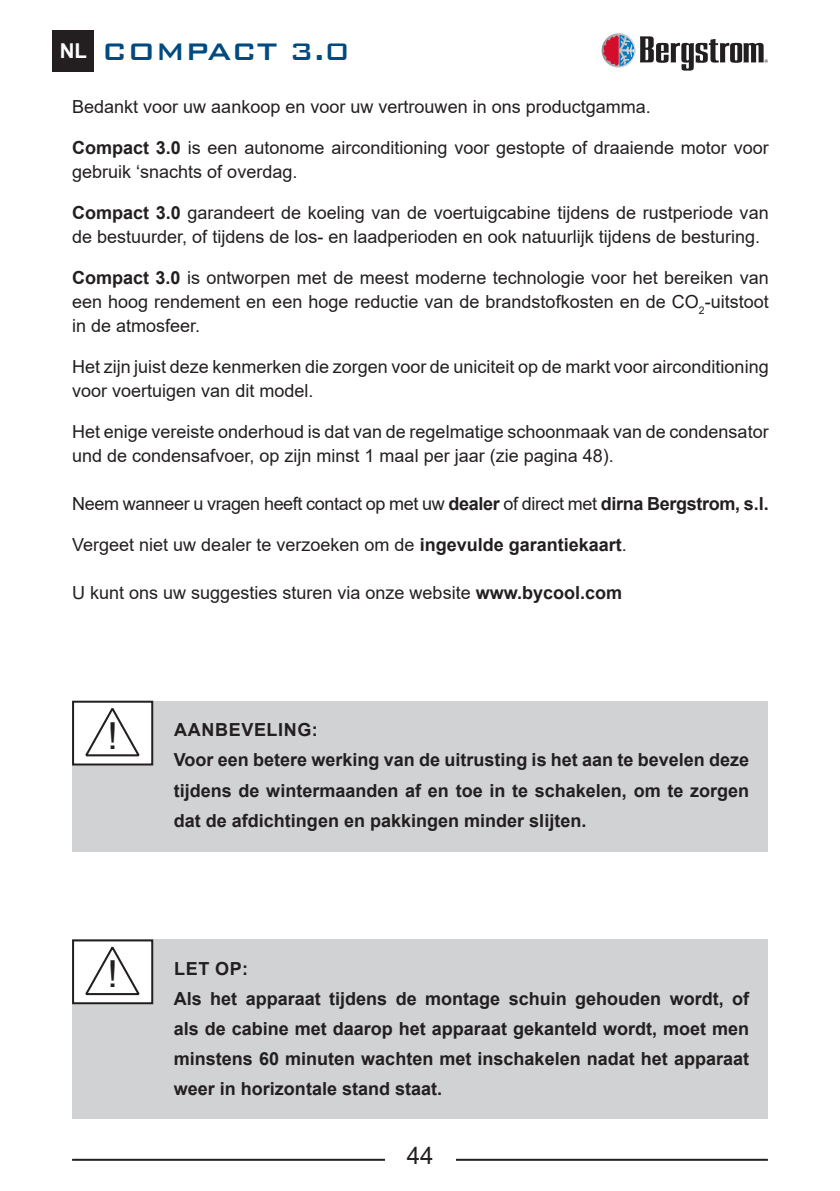
<style>
.page{position:relative;width:840px;height:1191px;background:#fff}
.page>*{position:absolute;margin:0;border:0;box-sizing:border-box;transform-origin:0 0}
.t1{font:37.2px "Arial";color:#231f20}
.t2{font:500 32px "Bank Gothic BT";color:#004a7f}
.t3{font:24px "Arial";color:#231f20}
.t4{font:18px/24px "Arial";color:#231f20}
.t5{font:700 18px/30px "Arial";color:#231f20;text-align:justify}
.t6{font:18px "Arial";letter-spacing:-.02em;color:#231f20}
.t7{font:700 18px "Arial";letter-spacing:.035em;color:#231f20}
.s1{font-family:"Arial";font-weight:700;font-size:20.4px;color:#fff}
.s2{font-weight:700}
</style>
<div class="page">
<div style="left:52px;top:30px;width:42px;height:42px;background:#231f20"></div>
<hr style="left:72px;top:1158px;width:695px;height:2px;background:#231f20">
<div style="left:385px;top:1146px;width:70px;height:30px;background:#fff"></div>
<svg style="left:601px;top:33px;width:34px;height:34px"></svg>
<svg style="left:602px;top:35px;width:165px;height:36px"></svg>
<div style="left:72px;top:939px;width:695px;height:180px;background:#d1d2d4"></div>
<div style="left:72px;top:700px;width:695px;height:151px;background:#d1d2d4"></div>
<div style="left:73px;top:940px;width:79px;height:63px;background:#fff"></div>
<div style="left:72px;top:939px;width:81px;height:65px;border:2px solid #231f20"></div>
<div style="left:73px;top:701px;width:79px;height:63px;background:#fff"></div>
<div style="left:72px;top:700px;width:81px;height:65px;border:2px solid #231f20"></div>
<svg style="left:85px;top:946px;width:55px;height:50px"></svg>
<svg style="left:85px;top:708px;width:55px;height:49px"></svg>
<h2 class="t2" style="left:60px;top:34px;width:291px"><span class="s1">NL</span> COMPACT 3.0</h2>
<p class="t4" style="left:72px;top:94px;width:580px">Bedankt voor uw aankoop en voor uw vertrouwen in ons productgamma.</p>
<p class="t4" style="left:72px;top:135px;width:697px"><span class="s2">Compact 3.0</span> is een autonome airconditioning voor gestopte of draaiende motor voor gebruik ‘snachts of overdag.</p>
<p class="t4" style="left:72px;top:200px;width:697px"><span class="s2">Compact 3.0</span> garandeert de koeling van de voertuigcabine tijdens de rustperiode van de bestuurder, of tijdens de los- en laadperioden en ook natuurlijk tijdens de besturing.</p>
<p class="t4" style="left:72px;top:265px;width:697px;text-align:justify"><span class="s2">Compact 3.0</span> is ontworpen met de meest moderne technologie voor het bereiken van een hoog rendement en een hoge reductie van de brandstofkosten en de CO<sub>2</sub>-uitstoot in de atmosfeer.</p>
<p class="t4" style="left:72px;top:354px;width:697px">Het zijn juist deze kenmerken die zorgen voor de uniciteit op de markt voor airconditioning voor voertuigen van dit model.</p>
<p class="t4" style="left:72px;top:419px;width:697px">Het enige vereiste onderhoud is dat van de regelmatige schoonmaak van de condensator und de condensafvoer, op zijn minst 1 maal per jaar (zie pagina 48).</p>
<p class="t6" style="left:72px;top:491px;width:697px">Neem wanneer u vragen heeft contact op met uw <span class="s2">dealer</span> of direct met <span class="s2">dirna Bergstrom, s.l.</span></p>
<p class="t4" style="left:72px;top:532px;width:556px">Vergeet niet uw dealer te verzoeken om de <span class="s2">ingevulde garantiekaart</span>.</p>
<p class="t4" style="left:72px;top:580px;width:551px">U kunt ons uw suggesties sturen via onze website <span class="s2">www.bycool.com</span></p>
<p class="t1" style="left:107px;top:711px;width:12px">!</p>
<p class="t1" style="left:107px;top:949px;width:12px">!</p>
<p class="t7" style="left:174px;top:717px;width:145px">AANBEVELING:</p>
<p class="t5" style="left:174px;top:745px;width:576px">Voor een betere werking van de uitrusting is het aan te bevelen deze tijdens de wintermaanden af en toe in te schakelen, om te zorgen dat de afdichtingen en pakkingen minder slijten.</p>
<p class="t5" style="left:174px;top:954px;width:75px">LET OP:</p>
<p class="t5" style="left:174px;top:984px;width:576px">Als het apparaat tijdens de montage schuin gehouden wordt, of als de cabine met daarop het apparaat gekanteld wordt, moet men minstens 60 minuten wachten met inschakelen nadat het apparaat weer in horizontale stand staat.</p>
<h3 class="t3" style="left:406px;top:1139px;width:28px">44</h3>
</div>
